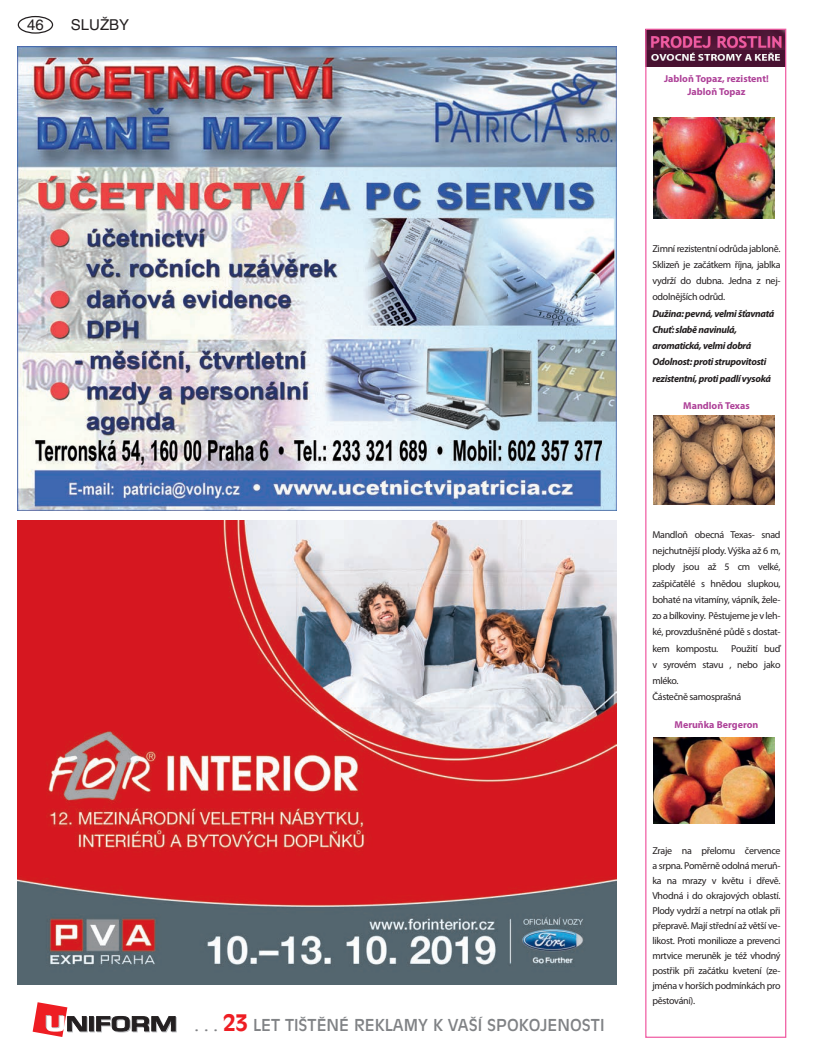
<style>
.page{position:relative;width:815px;height:1063px;background:#fff}
.page>*{position:absolute;margin:0;border:0;box-sizing:border-box;transform-origin:0 0}
.t1{font:16.25px "Antique Olive CE";color:#808285}
.t2{font:15px "Helvetica CE";color:#231f20}
.t3{font:10px/16.2px "Myriad Pro";letter-spacing:-.03em;color:#231f20;text-align:justify}
.t4{font:italic 700 10px/16.2px "Myriad Pro";letter-spacing:-.03em;color:#231f20}
.t5{font:700 10px/13.8px "Myriad Pro";color:#ae4198;text-align:center}
.s1{font-weight:700;font-size:22.5px;color:#ee1d23}
</style>
<div class="page">
<div style="left:18px;top:16px;width:35px;height:18px;border:1px solid #231f20;border-radius:50%"></div>
<svg style="left:90px;top:1017px;width:5px;height:15px"></svg>
<svg style="left:89px;top:1016px;width:5px;height:15px"></svg>
<svg style="left:96px;top:1016px;width:81px;height:16px"></svg>
<svg style="left:33px;top:1002px;width:55px;height:35px"></svg>
<img style="left:18px;top:521px;width:599px;height:464px">
<img style="left:18px;top:46px;width:599px;height:464px">
<img style="left:647px;top:31px;width:137px;height:36px">
<div style="left:645px;top:29px;width:141px;height:1009px;border:1px solid #f05da3"></div>
<img style="left:654px;top:117px;width:121px;height:101px">
<img style="left:654px;top:415px;width:121px;height:89px">
<img style="left:654px;top:738px;width:121px;height:85px">
<h2 class="t2" style="left:27px;top:16px;width:18px">46</h2>
<h2 class="t2" style="left:71px;top:16px;width:60px">SLUŽBY</h2>
<p class="t5" style="left:664px;top:71px;width:106px">Jabloň Topaz, rezistent!<br>Jabloň Topaz</p>
<h1 class="t1" style="left:195px;top:1016px;width:411px">. . . <span class="s1">23</span> LET TIŠTĚNÉ REKLAMY K VAŠÍ SPOKOJENOSTI</h1>
<p class="t3" style="left:652px;top:240px;width:130px">Zimní rezistentní odrůda jabloně.<br>Sklizeň je začátkem října, jablka vydrží do dubna. Jedna z nej&shy;odolnějších odrůd.</p>
<p class="t4" style="left:652px;top:305px;width:124px">Dužina: pevná, velmi šťavnatá<br>Chuť: slabě navinulá, aromatická, velmi dobrá<br>Odolnost: proti strupovitosti rezistentní, proti padlí vysoká</p>
<p class="t5" style="left:683px;top:399px;width:68px">Mandloň Texas</p>
<p class="t3" style="left:652px;top:526px;width:130px">Mandloň obecná Texas- snad nejchutnější plody. Výška až 6 m, plody jsou až 5 cm velké, zašpičatělé s hnědou slupkou, bohaté na vitamíny, vápník, žele&shy;zo a bílkoviny. Pěstujeme je v leh&shy;ké, provzdušněné půdě s dostat&shy;kem kompostu.</p>
<p class="t3" style="left:652px;top:640px;width:130px;text-align:left;text-indent:79px">Použití buď v syrovém stavu , nebo jako mléko.<br>Částečně samosprašná</p>
<p class="t5" style="left:675px;top:717px;width:85px">Meruňka Bergeron</p>
<p class="t3" style="left:652px;top:843px;width:130px;line-height:15px">Zraje na přelomu července a srpna. Poměrně odolná meruň&shy;ka na mrazy v květu i dřevě.<br>Vhodná i do okrajových oblastí.<br>Plody vydrží a netrpí na otlak při přepravě. Mají střední až větší ve&shy;likost. Proti monilioze a prevenci mrtvice meruněk je též vhodný postřik při začátku kvetení (ze&shy;jména v horších podmínkách pro pěstování).</p>
</div>
